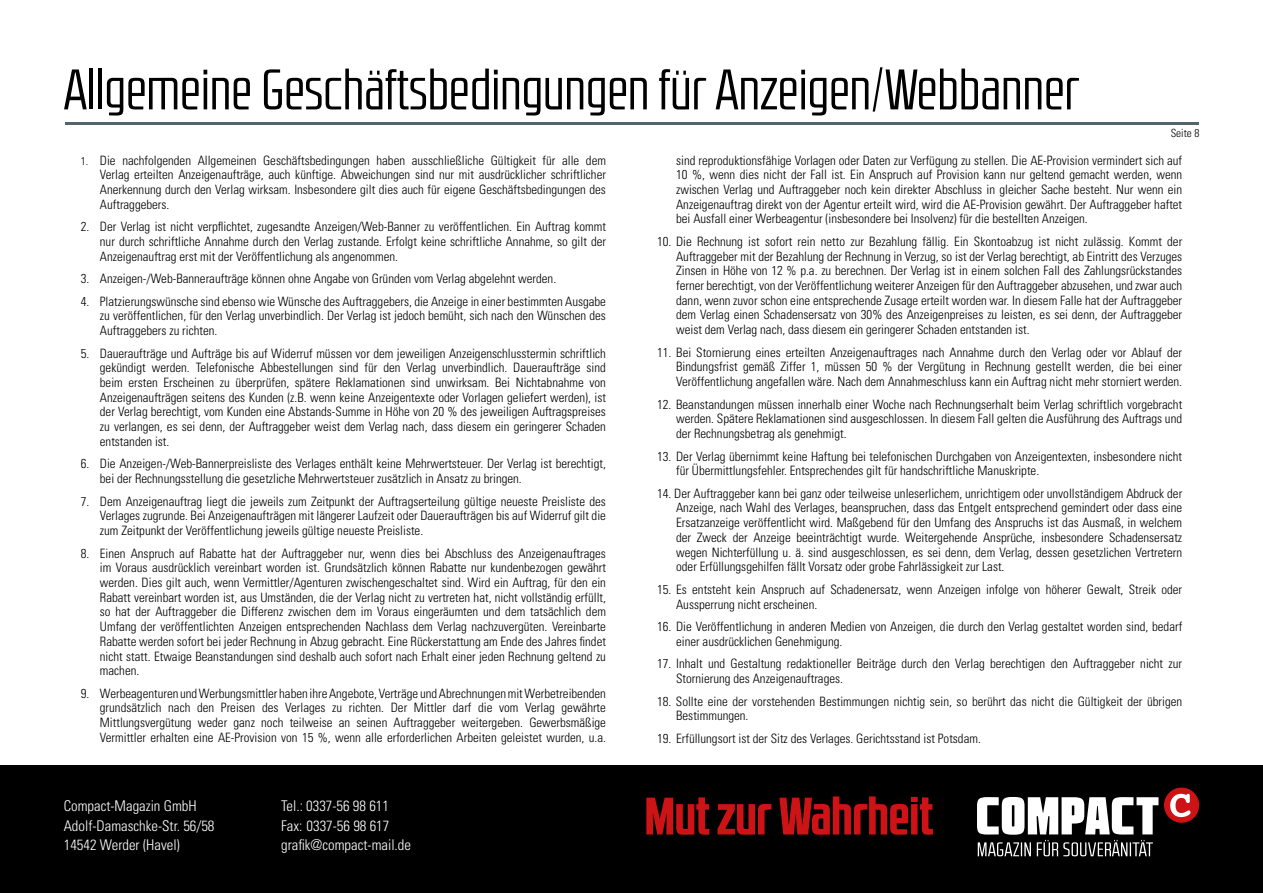
<style>
.page{position:relative;width:1263px;height:893px;background:#fff}
.page>*{position:absolute;margin:0;border:0;box-sizing:border-box;transform-origin:0 0}
.t1{font:57px "RB No 2.1 b";color:#000}
.t2{font:300 condensed 14.7px/19.6px "Univers LT Std";color:#fff}
.t3{font:300 condensed 12.9px/14.7px "Univers LT Std";color:#000;text-align:justify}
.t4{font:300 condensed 11.25px "Univers LT Std";color:#000}
.s1{font-size:11.25px}
</style>
<div class="page">
<hr style="left:65px;top:122px;width:1134px;height:2px;background:#52646c">
<div style="left:0;top:765px;width:1263px;height:128px;background:#000"></div>
<div style="left:1164px;top:787px;width:35px;height:36px;background:#cd1316;border-radius:50%"></div>
<svg style="left:1170px;top:794px;width:20px;height:23px"></svg>
<svg style="left:977px;top:797px;width:181px;height:59px"></svg>
<svg style="left:646px;top:796px;width:287px;height:39px"></svg>
<h1 class="t1" style="left:64px;top:58px;width:1017px">Allgemeine Geschäftsbedingungen für Anzeigen/Webbanner</h1>
<p class="t3" style="left:100px;top:153px;width:508px;text-indent:-19px"><span class="s1">1.</span> Die nachfolgenden Allgemeinen Geschäftsbedingungen haben ausschließliche Gültigkeit für alle dem Verlag erteilten Anzeigenaufträge, auch künftige. Abweichungen sind nur mit ausdrücklicher schriftlicher Anerkennung durch den Verlag wirksam. Insbesondere gilt dies auch für eigene Geschäftsbedingungen des Auftraggebers.</p>
<p class="t3" style="left:100px;top:219px;width:508px;text-indent:-19px">2. Der Verlag ist nicht verpflichtet, zugesandte Anzeigen/Web-Banner zu veröffentlichen. Ein Auftrag kommt nur durch schriftliche Annahme durch den Verlag zustande. Erfolgt keine schriftliche Annahme, so gilt der Anzeigenauftrag erst mit der Veröffentlichung als angenommen.</p>
<p class="t3" style="left:81px;top:271px;width:477px">3. Anzeigen-/Web-Banneraufträge können ohne Angabe von Gründen vom Verlag abgelehnt werden.</p>
<p class="t3" style="left:100px;top:294px;width:508px;text-indent:-19px">4. Platzierungswünsche sind ebenso wie Wünsche des Auftraggebers, die Anzeige in einer bestimmten Ausgabe zu veröffentlichen, für den Verlag unverbindlich. Der Verlag ist jedoch bemüht, sich nach den Wünschen des Auftraggebers zu richten.</p>
<p class="t3" style="left:100px;top:346px;width:508px;text-indent:-19px">5. Daueraufträge und Aufträge bis auf Widerruf müssen vor dem jeweiligen Anzeigenschlusstermin schriftlich gekündigt werden. Telefonische Abbestellungen sind für den Verlag unverbindlich. Daueraufträge sind beim ersten Erscheinen zu überprüfen, spätere Reklamationen sind unwirksam. Bei Nichtabnahme von Anzeigenaufträgen seitens des Kunden (z.B. wenn keine Anzeigentexte oder Vorlagen geliefert werden), ist der Verlag berechtigt, vom Kunden eine Abstands-Summe in Höhe von 20 % des jeweiligen Auftragspreises zu verlangen, es sei denn, der Auftraggeber weist dem Verlag nach, dass diesem ein geringerer Schaden entstanden ist.</p>
<p class="t3" style="left:100px;top:456px;width:507px;text-indent:-19px">6. Die Anzeigen-/Web-Bannerpreisliste des Verlages enthält keine Mehrwertsteuer. Der Verlag ist berechtigt, bei der Rechnungsstellung die gesetzliche Mehrwertsteuer zusätzlich in Ansatz zu bringen.</p>
<p class="t3" style="left:100px;top:494px;width:507px;text-indent:-19px">7. Dem Anzeigenauftrag liegt die jeweils zum Zeitpunkt der Auftragserteilung gültige neueste Preisliste des Verlages zugrunde. Bei Anzeigenaufträgen mit längerer Laufzeit oder Daueraufträgen bis auf Widerruf gilt die zum Zeitpunkt der Veröffentlichung jeweils gültige neueste Preisliste.</p>
<p class="t3" style="left:100px;top:546px;width:508px;text-indent:-19px">8. Einen Anspruch auf Rabatte hat der Auftraggeber nur, wenn dies bei Abschluss des Anzeigenauftrages im Voraus ausdrücklich vereinbart worden ist. Grundsätzlich können Rabatte nur kundenbezogen gewährt werden. Dies gilt auch, wenn Vermittler/Agenturen zwischengeschaltet sind. Wird ein Auftrag, für den ein Rabatt vereinbart worden ist, aus Umständen, die der Verlag nicht zu vertreten hat, nicht vollständig erfüllt, so hat der Auftraggeber die Differenz zwischen dem im Voraus eingeräumten und dem tatsächlich dem Umfang der veröffentlichten Anzeigen entsprechenden Nachlass dem Verlag nachzuvergüten. Vereinbarte Rabatte werden sofort bei jeder Rechnung in Abzug gebracht. Eine Rückerstattung am Ende des Jahres findet nicht statt. Etwaige Beanstandungen sind deshalb auch sofort nach Erhalt einer jeden Rechnung geltend zu machen.</p>
<p class="t3" style="left:100px;top:686px;width:508px;text-indent:-19px">9. Werbeagenturen und Werbungsmittler haben ihre Angebote, Verträge und Abrechnungen mit Werbetreibenden grundsätzlich nach den Preisen des Verlages zu richten. Der Mittler darf die vom Verlag gewährte Mittlungsvergütung weder ganz noch teilweise an seinen Auftraggeber weitergeben. Gewerbsmäßige Vermittler erhalten eine AE-Provision von 15 %, wenn alle erforderlichen Arbeiten geleistet wurden, u.a.</p>
<p class="t4" style="left:1171px;top:126px;width:30px">Seite 8</p>
<p class="t3" style="left:676px;top:153px;width:508px">sind reproduktionsfähige Vorlagen oder Daten zur Verfügung zu stellen. Die AE-Provision vermindert sich auf 10 %, wenn dies nicht der Fall ist. Ein Anspruch auf Provision kann nur geltend gemacht werden, wenn zwischen Verlag und Auftraggeber noch kein direkter Abschluss in gleicher Sache besteht. Nur wenn ein Anzeigenauftrag direkt von der Agentur erteilt wird, wird die AE-Provision gewährt. Der Auftraggeber haftet bei Ausfall einer Werbeagentur (insbesondere bei Insolvenz) für die bestellten Anzeigen.</p>
<p class="t3" style="left:676px;top:234px;width:508px;text-indent:-19px">10. Die Rechnung ist sofort rein netto zur Bezahlung fällig. Ein Skontoabzug ist nicht zulässig. Kommt der Auftraggeber mit der Bezahlung der Rechnung in Verzug, so ist der Verlag berechtigt, ab Eintritt des Verzuges Zinsen in Höhe von 12 % p.a. zu berechnen. Der Verlag ist in einem solchen Fall des Zahlungsrückstandes ferner berechtigt, von der Veröffentlichung weiterer Anzeigen für den Auftraggeber abzusehen, und zwar auch dann, wenn zuvor schon eine entsprechende Zusage erteilt worden war. In diesem Falle hat der Auftraggeber dem Verlag einen Schadensersatz von 30% des Anzeigenpreises zu leisten, es sei denn, der Auftraggeber weist dem Verlag nach, dass diesem ein geringerer Schaden entstanden ist.</p>
<p class="t3" style="left:676px;top:345px;width:508px;text-indent:-19px">11. Bei Stornierung eines erteilten Anzeigenauftrages nach Annahme durch den Verlag oder vor Ablauf der Bindungsfrist gemäß Ziffer 1, müssen 50 % der Vergütung in Rechnung gestellt werden, die bei einer Veröffentlichung angefallen wäre. Nach dem Annahmeschluss kann ein Auftrag nicht mehr storniert werden.</p>
<p class="t3" style="left:676px;top:397px;width:508px;text-indent:-19px">12. Beanstandungen müssen innerhalb einer Woche nach Rechnungserhalt beim Verlag schriftlich vorgebracht werden. Spätere Reklamationen sind ausgeschlossen. In diesem Fall gelten die Ausführung des Auftrags und der Rechnungsbetrag als genehmigt.</p>
<p class="t3" style="left:676px;top:449px;width:508px;text-indent:-19px">13. Der Verlag übernimmt keine Haftung bei telefonischen Durchgaben von Anzeigentexten, insbesondere nicht für Übermittlungsfehler. Entsprechendes gilt für handschriftliche Manuskripte.</p>
<p class="t3" style="left:676px;top:486px;width:508px;text-indent:-19px">14. Der Auftraggeber kann bei ganz oder teilweise unleserlichem, unrichtigem oder unvollständigem Abdruck der Anzeige, nach Wahl des Verlages, beanspruchen, dass das Entgelt entsprechend gemindert oder dass eine Ersatzanzeige veröffentlicht wird. Maßgebend für den Umfang des Anspruchs ist das Ausmaß, in welchem der Zweck der Anzeige beeinträchtigt wurde. Weitergehende Ansprüche, insbesondere Schadensersatz wegen Nichterfüllung u. ä. sind ausgeschlossen, es sei denn, dem Verlag, dessen gesetzlichen Vertretern oder Erfüllungsgehilfen fällt Vorsatz oder grobe Fahrlässigkeit zur Last.</p>
<p class="t3" style="left:676px;top:582px;width:508px;text-indent:-19px">15. Es entsteht kein Anspruch auf Schadenersatz, wenn Anzeigen infolge von höherer Gewalt, Streik oder<br>Aussperrung nicht erscheinen.</p>
<p class="t3" style="left:676px;top:619px;width:508px;text-indent:-19px">16. Die Veröffentlichung in anderen Medien von Anzeigen, die durch den Verlag gestaltet worden sind, bedarf einer ausdrücklichen Genehmigung.</p>
<p class="t3" style="left:676px;top:656px;width:508px;text-indent:-19px">17. Inhalt und Gestaltung redaktioneller Beiträge durch den Verlag berechtigen den Auftraggeber nicht zur<br>Stornierung des Anzeigenauftrages.</p>
<p class="t3" style="left:676px;top:694px;width:508px;text-indent:-19px">18. Sollte eine der vorstehenden Bestimmungen nichtig sein, so berührt das nicht die Gültigkeit der übrigen<br>Bestimmungen.</p>
<p class="t3" style="left:657px;top:731px;width:325px">19. Erfüllungsort ist der Sitz des Verlages. Gerichtsstand ist Potsdam.</p>
<p class="t2" style="left:64px;top:796px;width:152px">Compact-Magazin GmbH<br>Adolf-Damaschke-Str. 56/58<br>14542 Werder (Havel)</p>
<p class="t2" style="left:281px;top:796px;width:131px">Tel.: 0337-56 98 611<br>Fax: 0337-56 98 617 grafik@compact-mail.de</p>
</div>
